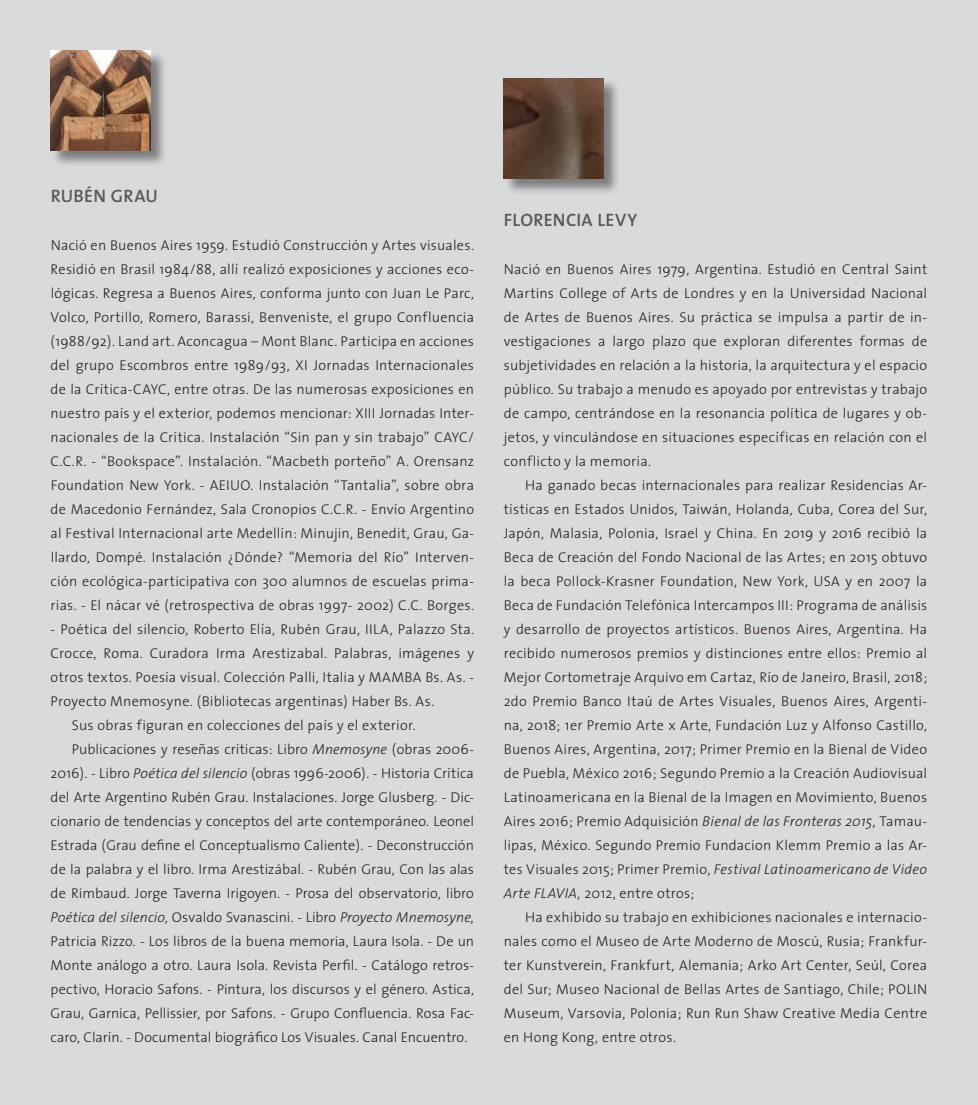
<style>
.page{position:relative;width:978px;height:1105px;background:#fff}
.page>*{position:absolute;margin:0;border:0;box-sizing:border-box;transform-origin:0 0}
.t1{font:18px "The Sans Semi Bold Caps";letter-spacing:.015em;color:#57585a}
.t2{font:300 14.25px/24px "The Sans";letter-spacing:.01em;color:#231f20;text-align:justify}
.t3{font:italic 300 14.25px "The Sans";letter-spacing:.005em;color:#231f20}
.s1{font-style:italic}
.s2{font-style:normal}
</style>
<div class="page">
<div style="left:0;top:0;width:977px;height:1105px;background:#d9dadc"></div>
<div style="left:504px;top:79px;width:116px;height:116px;background:#231f20;opacity:.5"></div>
<img style="left:503px;top:78px;width:100px;height:100px">
<div style="left:51px;top:51px;width:117px;height:117px;background:#231f20;opacity:.5"></div>
<img style="left:51px;top:51px;width:100px;height:100px">
<p class="t1" style="left:51px;top:181px;width:106px">RUBÉN GRAU</p>
<p class="t2" style="left:51px;top:233px;width:425px">Nació en Buenos Aires 1959. Estudió Construcción y Artes visuales.<br>Residió en Brasil 1984/88, allí realizó exposiciones y acciones eco&shy;lógicas. Regresa a Buenos Aires, conforma junto con Juan Le Parc, Volco, Portillo, Romero, Barassi, Benveniste, el grupo Confluencia (1988/92). Land art. Aconcagua – Mont Blanc. Participa en acciones del grupo Escombros entre 1989/93, XI Jornadas I nternacionales de la Crítica-CAYC, entre otras. De las numerosas exposiciones en nuestro país y el exterior, podemos mencionar: XIII Jornadas I nter&shy;nacionales de la Crítica. I nstalación “Sin pan y sin trabajo” CAYC/ C.C.R. - “Bookspace”. I nstalación. “Macbeth porteño” A. Orensanz Foundation New York. - AEIUO</p>
<p class="t2" style="left:51px;top:473px;width:425px;text-indent:200px">. I nstalación “Tantalia”, sobre obra de Macedonio Fernández, Sala Cronopios C.C.R. - Envío Argentino al Festival I nternacional arte Medellín: Minujin, Benedit, Grau, Ga&shy;llardo, Dompé. I nstalación ¿Dónde? “Memoria del Río” I nterven&shy;ción ecológica-participativa con 300 alumnos de escuelas prima&shy;rias. - El nácar vé (retrospectiva de obras 1997- 2002) C.C. Borges.</p>
<p class="t2" style="left:51px;top:617px;width:425px">- Poética del silencio, Roberto Elía, Rubén Grau, IIL A, Palazzo Sta.</p>
<p class="t2" style="left:51px;top:641px;width:425px">Crocce, Roma. Curadora I rma Arestizabal. Palabras, imágenes y</p>
<p class="t2" style="left:51px;top:665px;width:425px">otros textos. Poesía visual. Colección Palli, Italia y MAMBA Bs. As. -</p>
<p class="t2" style="left:51px;top:689px;width:385px">Proyecto Mnemosyne. (Bibliotecas argentinas) Haber Bs. As.</p>
<p class="t2" style="left:72px;top:713px;width:345px">Sus obras figuran en colecciones del país y el exterior.</p>
<p class="t2" style="left:72px;top:737px;width:403px">Publicaciones y reseñas críticas: Libro <span class="s1">Mnemosyne</span> (obras 2006-</p>
<p class="t2" style="left:51px;top:761px;width:425px">2016). - Libro <span class="s1">Poética del silencio</span> (obras 1996-2006). - Historia Crítica</p>
<p class="t2" style="left:51px;top:785px;width:425px">del Arte Argentino Rubén Grau. I nstalaciones. Jorge Glusberg. - Dic-</p>
<p class="t2" style="left:51px;top:809px;width:425px">cionario de tendencias y conceptos del arte contemporáneo. Leonel</p>
<p class="t2" style="left:51px;top:833px;width:425px">Estrada (Grau define el Conceptualismo Caliente). - Deconstrucción</p>
<p class="t2" style="left:51px;top:857px;width:425px">de la palabra y el libro. I rma Arestizábal. - Rubén Grau, Con las alas</p>
<p class="t2" style="left:51px;top:881px;width:425px">de Rimbaud. Jorge Taverna I rigoyen. - Prosa del observatorio, libro</p>
<p class="t3" style="left:51px;top:906px;width:425px">Poética del silencio, <span class="s2">Osvaldo Svanascini. - Libro</span> Proyecto Mnemosyne,</p>
<p class="t2" style="left:51px;top:929px;width:425px">Patricia Rizzo. - Los libros de la buena memoria, Laura Isola. - De un</p>
<p class="t2" style="left:51px;top:953px;width:425px">Monte análogo a otro. Laura I sola. Revista Perfil. - Catálogo retros-</p>
<p class="t2" style="left:51px;top:977px;width:425px">pectivo, Horacio Safons. - Pintura, los discursos y el género. Astica,</p>
<p class="t2" style="left:51px;top:1001px;width:425px">Grau, Garnica, Pellissier, por Safons. - Grupo Confluencia. Rosa Fac-</p>
<p class="t2" style="left:51px;top:1025px;width:418px">caro, Clarín. - Documental biográfico Los Visuales. Canal Encuentro.</p>
<p class="t1" style="left:503px;top:205px;width:20px">FLORENC</p>
<p class="t1" style="left:576px;top:205px;width:62px">IALEVY</p>
<p class="t2" style="left:503px;top:257px;width:425px">Nació en Buenos Aires 1979, Argentina. Estudió en Central Saint Martins College of Arts de Londres y en la U niversidad Nacional de Artes de Buenos Aires. Su práctica se impulsa a partir de in&shy;vestigaciones a largo plazo que exploran diferentes formas de subjetividades en relación a la historia, la arquitectura y el espacio público. Su trabajo a menudo es apoyado por entrevistas y trabajo de campo, centrándose en la resonancia política de lugares y ob&shy;jetos, y vinculándose en situaciones específicas en relación con el conflicto y la memoria.</p>
<p class="t2" style="left:503px;top:473px;width:425px;text-indent:21px">Ha ganado becas internacionales para realizar Residencias Ar&shy;tísticas en Estados U nidos, Taiwán, Holanda, Cuba, Corea del Sur, Japón, Malasia, Polonia, Israel y China. En 2019 y 2016 recibió la Beca de Creación del Fondo Nacional de las Artes; en 2015 obtuvo la beca Pollock-Krasner Foundation, New York, US A y en 2007 la Beca de Fundación Telefónica I ntercampos III : Programa de análisis y desarrollo de proyectos artísticos. Buenos Aires, Argentina. Ha recibido numerosos premios y distinciones entre ellos: Premio al Mejor Cortometraje Arquivo em Cartaz, Río de Janeiro, B rasil, 2018; 2do Premio Banco Itaú de Artes Visuales, Buenos Aires, Argenti&shy;na, 2018; 1er Premio Arte x Arte, Fundación Luz y Alfonso Castillo, Buenos Aires, Argentina, 2017; Primer Premio en la Bienal de Video de Puebla, México 2016; Segundo Premio a la Creación Audiovisual Latinoamericana en la Bienal de la I magen en Movimiento, Buenos Aires 2016; Premio Adquisición <span class="s1">Bienal de las Fronteras 2015,</span> Tamau&shy;lipas, México. Segundo Premio Fundacion Klemm Premio a las Ar&shy;tes Visuales 2015; Primer Premio, <span class="s1">Festival Latinoamericano de Video Arte FLAVIA,</span> 2012, entre otros;</p>
<p class="t2" style="left:503px;top:905px;width:425px;text-align:left;text-indent:21px">Ha exhibido su trabajo en exhibiciones nacionales e internacio&shy;nales como el Museo de Arte Moderno de Moscú, Rusia; Frankfur&shy;ter Kunstverein, Frankfurt, Alemania; Arko Art Center, Seúl, Corea del Sur; Museo Nacional de Bellas Artes de Santiago, Chile; POLIN Museum, Varsovia, Polonia; Run Run Shaw Creative Media Centre en Hong Kong, entre otros.</p>
</div>
